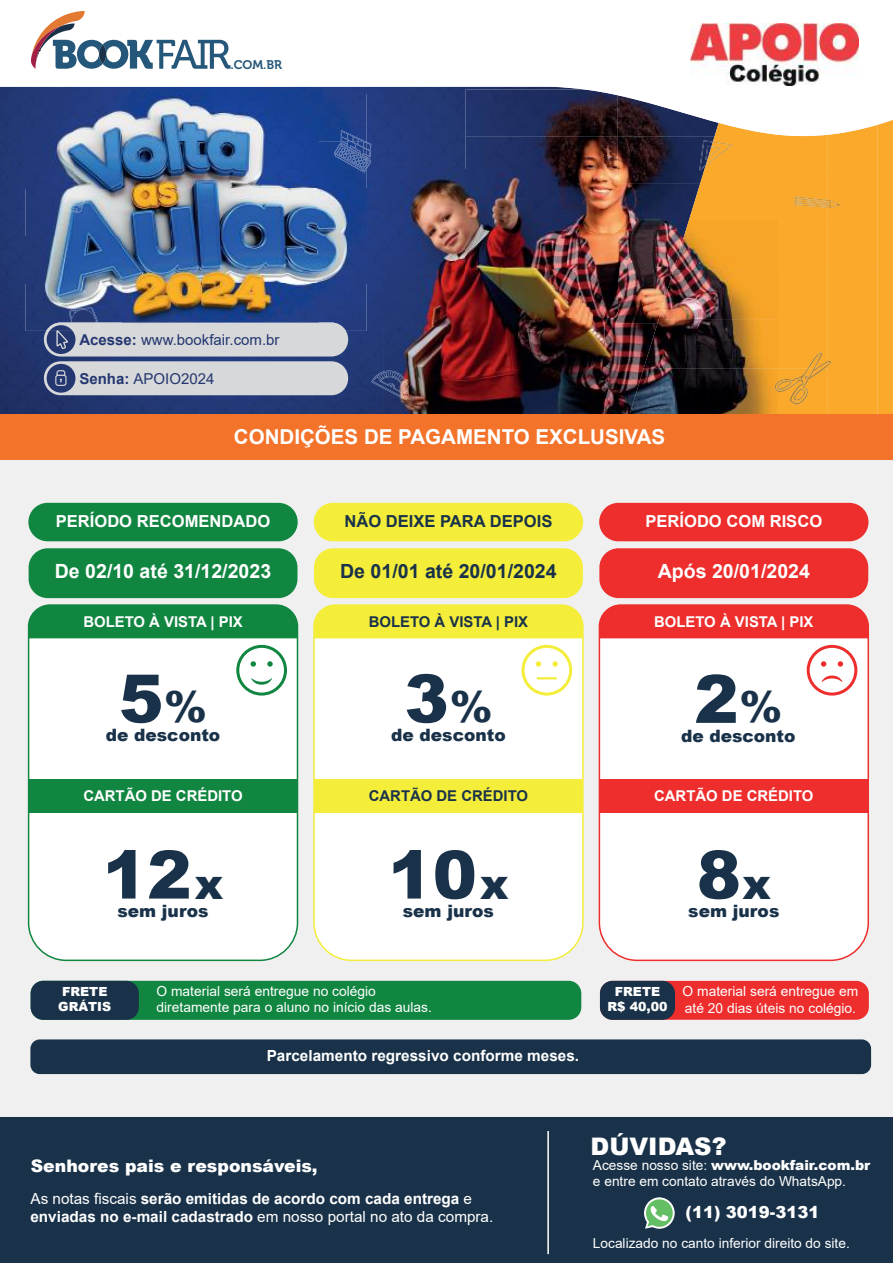
<style>
.page{position:relative;width:893px;height:1263px;background:#eff0ef}
.page>*{position:absolute;margin:0;border:0;box-sizing:border-box;transform-origin:0 0}
.t1{font:900 66.75px "Arial";color:#193249}
.t2{font:900 24.15px "Arial";color:#fff}
.t3{font:700 20.55px "Arial";color:#fff}
.t4{font:700 19.5px "Arial";color:#fff}
.t5{font:700 19.5px "Arial";color:#193249}
.t6{font:900 17.25px "Arial";color:#fff}
.t7{font:900 17.1px "Arial";color:#193249}
.t8{font:700 16.5px "Arial";color:#fff}
.t9{font:700 16.5px "Arial";color:#193249}
.t10{font:900 16.5px "Arial";color:#fff}
.t11{font:700 15.3px/18.3px "Arial";color:#fff}
.t12{font:15px "Arial";color:#243771}
.t13{font:700 14.85px "Arial";color:#fff}
.t14{font:700 14.85px "Arial";color:#193249}
.t15{font:13.8px/16.5px "Arial";color:#fff}
.t16{font:13.65px/16.5px "Arial";color:#fff}
.t17{font:900 12.6px/15.1px "Arial";color:#fff;text-align:center}
.t18{font:12.45px "Museo 700";color:#25577a}
.s1{font-weight:700}
.s2{font-size:42.9px}
.s3{font-weight:400}
.s4{font-weight:900}
</style>
<div class="page">
<img style="left:0;top:137px;width:466px;height:277px">
<div style="left:877px;top:137px;width:16px;height:277px;background:#faa92a"></div>
<img style="left:371px;top:371px;width:13px;height:18px">
<img style="left:367px;top:142px;width:4px;height:27px">
<img style="left:72px;top:341px;width:23px;height:24px;border-radius:12px">
<div style="left:44px;top:331px;width:304px;height:25px;background:#d7d8d9"></div>
<img style="left:47px;top:331px;width:28px;height:23px">
<div style="left:44px;top:361px;width:304px;height:34px;background:#d7d8d9"></div>
<img style="left:47px;top:364px;width:28px;height:29px;border-radius:14px">
<div style="left:56px;top:375px;width:10px;height:10px;background:#243771;border-radius:2px"></div>
<div style="left:55px;top:375px;width:12px;height:11px;border:1px solid #d7d8d9;border-radius:2px"></div>
<svg style="left:56px;top:370px;width:10px;height:12px"></svg>
<img style="left:25px;top:137px;width:342px;height:146px">
<img style="left:25px;top:283px;width:49px;height:48px">
<img style="left:74px;top:283px;width:244px;height:40px">
<img style="left:318px;top:283px;width:49px;height:48px">
<img style="left:63px;top:195px;width:21px;height:17px">
<img style="left:334px;top:137px;width:33px;height:36px">
<img style="left:69px;top:308px;width:29px;height:15px">
<img style="left:72px;top:310px;width:23px;height:13px">
<div style="left:46px;top:323px;width:300px;height:8px;background:#d7d8d9"></div>
<img style="left:50px;top:325px;width:23px;height:6px">
<svg style="left:57px;top:330px;width:11px;height:19px"></svg>
<img style="left:384px;top:170px;width:82px;height:210px">
<img style="left:384px;top:380px;width:82px;height:34px">
<img style="left:384px;top:371px;width:26px;height:29px">
<img style="left:466px;top:137px;width:151px;height:33px">
<img style="left:617px;top:137px;width:87px;height:46px">
<img style="left:618px;top:183px;width:71px;height:47px">
<img style="left:618px;top:230px;width:56px;height:47px">
<img style="left:618px;top:277px;width:41px;height:47px">
<img style="left:618px;top:324px;width:26px;height:90px">
<div style="left:704px;top:137px;width:123px;height:35px;background:#faa92a"></div>
<div style="left:827px;top:137px;width:50px;height:277px;background:#faa92a"></div>
<div style="left:689px;top:172px;width:139px;height:49px;background:#faa92a"></div>
<img style="left:674px;top:221px;width:104px;height:49px">
<div style="left:778px;top:221px;width:50px;height:131px;background:#faa92a"></div>
<img style="left:659px;top:270px;width:119px;height:49px">
<img style="left:644px;top:319px;width:134px;height:49px">
<img style="left:629px;top:368px;width:199px;height:46px">
<img style="left:699px;top:140px;width:14px;height:31px">
<img style="left:705px;top:142px;width:27px;height:24px">
<img style="left:794px;top:196px;width:47px;height:12px">
<img style="left:774px;top:352px;width:58px;height:53px">
<img style="left:466px;top:170px;width:152px;height:244px">
<div style="left:0;top:414px;width:893px;height:46px;background:#f3732b"></div>
<svg style="left:0;top:0;width:893px;height:137px;fill:#fff"></svg>
<svg style="left:31px;top:11px;width:200px;height:58px"></svg>
<div style="left:99px;top:45px;width:7px;height:19px;background:#193249;border-radius:50%"></div>
<div style="left:0;top:1117px;width:893px;height:146px;background:#193249"></div>
<hr style="left:547px;top:1131px;width:2px;height:123px;background:#fff">
<svg style="left:644px;top:1197px;width:31px;height:32px"></svg>
<div style="left:31px;top:981px;width:550px;height:39px;background:#118641;border-radius:13px"></div>
<div style="left:31px;top:981px;width:108px;height:39px;background:#193249;border-radius:13px"></div>
<div style="left:30px;top:1039px;width:841px;height:35px;background:#193249;border-radius:9px"></div>
<div style="left:27px;top:604px;width:272px;height:358px;background:#fff"></div>
<div style="left:29px;top:605px;width:268px;height:33px;background:#118641"></div>
<div style="left:29px;top:548px;width:268px;height:50px;background:#118641;border-radius:19px"></div>
<div style="left:28px;top:503px;width:270px;height:38px;background:#118641;border-radius:19px"></div>
<div style="left:29px;top:779px;width:268px;height:34px;background:#118641"></div>
<div style="left:313px;top:604px;width:271px;height:358px;background:#fff"></div>
<div style="left:314px;top:605px;width:269px;height:33px;background:#f4ed3a"></div>
<div style="left:314px;top:548px;width:269px;height:50px;background:#f4ed3a;border-radius:19px"></div>
<div style="left:314px;top:503px;width:269px;height:38px;background:#f4ed3a;border-radius:19px"></div>
<div style="left:314px;top:779px;width:269px;height:34px;background:#f4ed3a"></div>
<div style="left:600px;top:981px;width:269px;height:39px;background:#ee2d2d;border-radius:13px"></div>
<div style="left:600px;top:981px;width:75px;height:39px;background:#193249;border-radius:13px"></div>
<div style="left:598px;top:604px;width:271px;height:358px;background:#fff"></div>
<div style="left:599px;top:605px;width:269px;height:33px;background:#ee2d2d"></div>
<div style="left:599px;top:548px;width:269px;height:50px;background:#ee2d2d;border-radius:19px"></div>
<div style="left:599px;top:503px;width:269px;height:38px;background:#ee2d2d;border-radius:19px"></div>
<div style="left:599px;top:779px;width:269px;height:34px;background:#ee2d2d"></div>
<div style="left:236px;top:645px;width:51px;height:50px;border:3px solid #118641;border-radius:50%"></div>
<svg style="left:251px;top:661px;width:5px;height:6px"></svg>
<svg style="left:267px;top:661px;width:6px;height:6px"></svg>
<svg style="left:251px;top:678px;width:21px;height:9px"></svg>
<div style="left:521px;top:645px;width:51px;height:50px;border:3px solid #f4ed3a;border-radius:50%"></div>
<svg style="left:536px;top:661px;width:5px;height:6px"></svg>
<svg style="left:552px;top:661px;width:6px;height:6px"></svg>
<svg style="left:536px;top:677px;width:21px;height:2px"></svg>
<div style="left:807px;top:645px;width:50px;height:50px;border:3px solid #ee2d2d;border-radius:50%"></div>
<svg style="left:821px;top:661px;width:5px;height:6px"></svg>
<svg style="left:838px;top:661px;width:5px;height:6px"></svg>
<svg style="left:822px;top:673px;width:20px;height:9px"></svg>
<img style="left:690px;top:23px;width:169px;height:62px">
<p class="t18" style="left:231px;top:57px;width:53px">.COM.BR</p>
<p class="t12" style="left:79px;top:330px;width:202px"><span class="s1">Acesse:</span> www.bookfair.com.br</p>
<p class="t12" style="left:79px;top:368px;width:137px"><span class="s1">Senha:</span> APOIO2024</p>
<h3 class="t3" style="left:234px;top:422px;width:433px">CONDIÇÕES DE PAGAMENTO EXCLUSIVAS</h3>
<p class="t8" style="left:56px;top:510px;width:216px">PERÍODO RECOMENDADO</p>
<p class="t9" style="left:344px;top:510px;width:210px">NÃO DEIXE PARA DEPOIS</p>
<p class="t4" style="left:55px;top:557px;width:218px">De 02/10 até 31/12/2023</p>
<p class="t13" style="left:83px;top:611px;width:161px">BOLETO À VISTA | PIX</p>
<p class="t5" style="left:340px;top:557px;width:218px">De 01/01 até 20/01/2024</p>
<p class="t14" style="left:369px;top:611px;width:161px">BOLETO À VISTA | PIX</p>
<h1 class="t1" style="left:119px;top:650px;width:90px">5<span class="s2">%</span></h1>
<h1 class="t1" style="left:404px;top:650px;width:90px">3<span class="s2">%</span></h1>
<p class="t7" style="left:106px;top:722px;width:116px">de desconto</p>
<p class="t7" style="left:391px;top:722px;width:116px">de desconto</p>
<p class="t13" style="left:83px;top:786px;width:161px">CARTÃO DE CRÉDITO</p>
<p class="t14" style="left:369px;top:786px;width:161px">CARTÃO DE CRÉDITO</p>
<h1 class="t1" style="left:103px;top:826px;width:122px">12<span class="s2">x</span></h1>
<p class="t7" style="left:117px;top:898px;width:93px">sem juros</p>
<h1 class="t1" style="left:388px;top:826px;width:122px">10<span class="s2">x</span></h1>
<p class="t7" style="left:403px;top:898px;width:93px">sem juros</p>
<p class="t17" style="left:58px;top:984px;width:55px">FRETE<br>GRÁTIS</p>
<p class="t15" style="left:156px;top:982px;width:277px">O material será entregue no colégio diretamente para o aluno no início das aulas.</p>
<p class="t11" style="left:267px;top:1047px;width:314px">Parcelamento regressivo conforme meses.</p>
<p class="t8" style="left:645px;top:510px;width:178px">PERÍODO COM RISCO</p>
<p class="t4" style="left:658px;top:557px;width:154px">Após 20/01/2024</p>
<p class="t13" style="left:654px;top:611px;width:161px">BOLETO À VISTA | PIX</p>
<h1 class="t1" style="left:694px;top:650px;width:90px">2<span class="s2">%</span></h1>
<p class="t7" style="left:681px;top:723px;width:116px">de desconto</p>
<p class="t13" style="left:654px;top:786px;width:161px">CARTÃO DE CRÉDITO</p>
<h1 class="t1" style="left:697px;top:826px;width:76px">8<span class="s2">x</span></h1>
<p class="t7" style="left:688px;top:898px;width:93px">sem juros</p>
<p class="t17" style="left:607px;top:984px;width:62px">FRETE<br>R$ 40,00</p>
<p class="t15" style="left:683px;top:983px;width:177px">O material será entregue em até 20 dias úteis no colégio.</p>
<p class="t6" style="left:31px;top:1154px;width:288px">Senhores pais e responsáveis,</p>
<p class="t11" style="left:30px;top:1189px;width:464px"><span class="s3">As notas fiscais</span> serão emitidas de acordo com cada entrega <span class="s3">e </span>enviadas no e-mail cadastrado <span class="s3">em nosso portal no ato da compra.</span></p>
<h2 class="t2" style="left:591px;top:1128px;width:137px">DÚVIDAS?</h2>
<p class="t16" style="left:593px;top:1157px;width:279px">Acesse nosso site: <span class="s4">www.bookfair.com.br </span>e entre em contato através do WhatsApp.</p>
<p class="t10" style="left:686px;top:1200px;width:135px">(11) 3019-3131</p>
<p class="t16" style="left:593px;top:1235px;width:258px">Localizado no canto inferior direito do site.</p>
</div>
